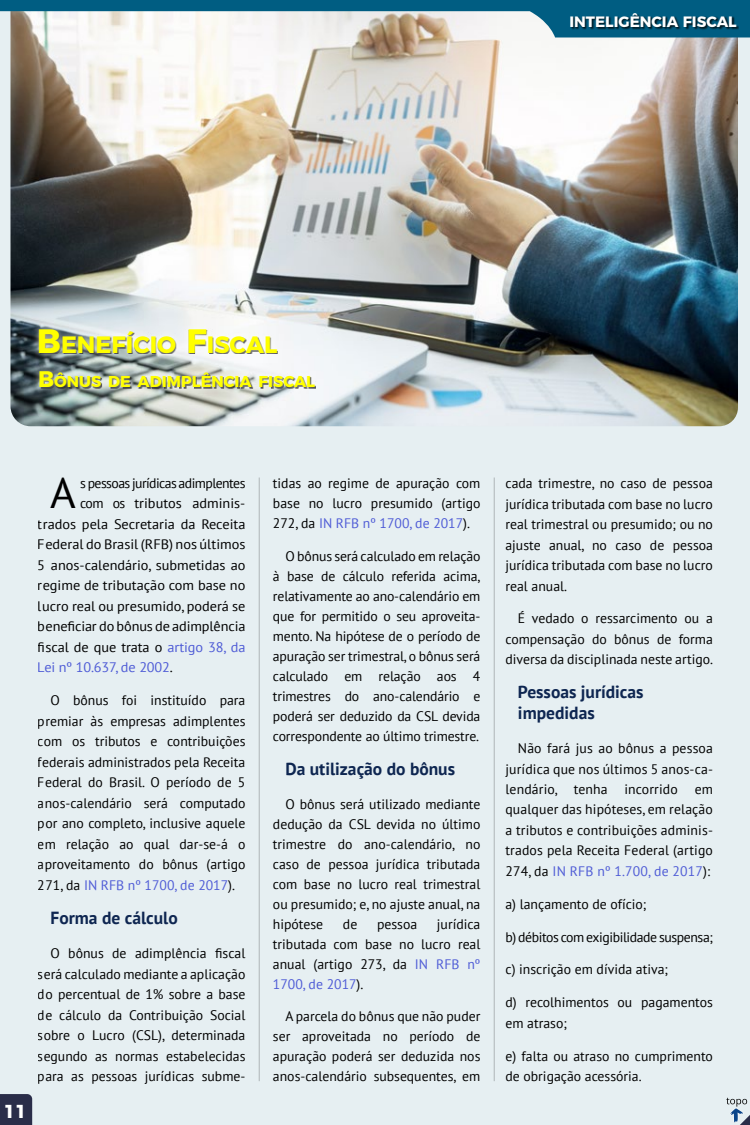
<style>
.page{position:relative;width:750px;height:1125px;background:#e6eff2}
.page>*{position:absolute;margin:0;border:0;box-sizing:border-box;transform-origin:0 0}
.t1{font:42.38px "PT Sans";color:#000;scale:1.04 1}
.t2{font:700 23.62px "Montserrat";color:#ff0}
.t3{font:700 18.75px "Montserrat";color:#fff}
.t4{font:700 17.5px/20.5px "PT Sans";color:#0e2651}
.t5{font:700 15.75px "Montserrat";color:#ff0}
.t6{font:700 15px "Montserrat";color:#fff}
.t7{font:13.75px/20px "PT Sans";color:#000;text-align:justify}
.t8{font:13.75px "PT Sans";color:#000;scale:1.04 1}
.t9{font:13.75px "PT Sans";letter-spacing:-.03em;color:#000}
.t10{font:13.75px "PT Sans";letter-spacing:-.04em;color:#000}
.t11{font:13.75px "PT Sans";letter-spacing:-.01em;color:#4f5cd6;scale:1.04 1}
.s1{font-size:33.75px}
.s2{font-size:22.5px}
.s3{color:#4f5cd6}
.s4{color:#000}
</style>
<div class="page">
<hr style="left:259px;top:478px;width:1px;height:603px;background:#000">
<hr style="left:494px;top:478px;width:1px;height:603px;background:#000">
<svg style="left:726px;top:1098px;width:24px;height:27px"></svg>
<img style="left:10px;top:38px;width:728px;height:388px">
<svg style="left:0;top:0;width:750px;height:38px"></svg>
<div style="left:571px;top:14px;width:168px;height:17px;background:#000;opacity:.75"></div>
<div style="left:32px;top:363px;width:290px;height:31px;background:#fff;opacity:.75"></div>
<div style="left:31px;top:320px;width:254px;height:40px;background:#fff;opacity:.75"></div>
<svg style="left:0;top:1094px;width:32px;height:31px"></svg>
<p class="t6" style="left:569px;top:9px;width:169px">INTELIGÊNCIA FISCAL</p>
<h2 class="t2" style="left:37px;top:325px;width:242px"><span class="s1">B</span>ENEFÍCIO <span class="s1">F</span>ISCAL</h2>
<p class="t5" style="left:38px;top:369px;width:279px"><span class="s2">B</span>ÔNUS DE ADIMPLÊNCIA FISCAL</p>
<h3 class="t3" style="left:4px;top:1096px;width:24px">11</h3>
<h1 class="t1" style="left:50px;top:466px;width:26px">A</h1>
<p class="t10" style="left:80px;top:474px;width:167px">s pessoas jurídicas adimplentes</p>
<p class="t7" style="left:80px;top:493px;width:167px">com os tributos adminis-</p>
<p class="t8" style="left:38px;top:515px;width:201px">trados pela Secretaria da Receita</p>
<p class="t8" style="left:38px;top:535px;width:201px">Federal do Brasil (RFB) nos últimos</p>
<p class="t8" style="left:38px;top:556px;width:201px">5 anos-calendário, submetidas ao</p>
<p class="t8" style="left:38px;top:576px;width:201px">regime de tributação com base no</p>
<p class="t8" style="left:38px;top:597px;width:201px">lucro real ou presumido, poderá se</p>
<p class="t8" style="left:38px;top:617px;width:201px">beneficiar do bônus de adimplência</p>
<p class="t8" style="left:38px;top:638px;width:201px">fiscal de que trata o <span class="s3">artigo 38, da</span></p>
<p class="t11" style="left:38px;top:658px;width:131px">Lei nº 10.637, de 2002<span class="s4">.</span></p>
<p class="t7" style="left:38px;top:690px;width:209px;line-height:20.5px;text-indent:12px">O bônus foi instituído para premiar às empresas adimplentes com os tributos e contribuições federais administrados pela Receita Federal do Brasil. O período de 5 anos-calendário será computado por ano completo, inclusive aquele em relação ao qual dar-se-á o aproveitamento do bônus (artigo 271, da <span class="s3">IN RFB nº 1700, de 2017</span>).</p>
<p class="t4" style="left:50px;top:907px;width:129px">Forma de cálculo</p>
<p class="t7" style="left:38px;top:943px;width:209px;line-height:20.5px;text-indent:12px">O bônus de adimplência fiscal será calculado mediante a aplicação do percentual de 1% sobre a base de cálculo da Contribuição Social sobre o Lucro (CSL), determinada segundo as normas estabelecidas para as pessoas jurídicas subme-</p>
<p class="t7" style="left:273px;top:473px;width:209px">tidas ao regime de apuração com base no lucro presumido (artigo 272, da <span class="s3">IN RFB nº 1700, de 2017</span>).</p>
<p class="t7" style="left:273px;top:546px;width:209px;text-indent:12px">O bônus será calculado em relação à base de cálculo referida acima, relativamente ao ano-calendário em que for permitido o seu aproveita&shy;mento. Na hipótese de o período de apuração ser trimestral, o bônus será calculado em relação aos 4 trimestres do ano-calendário e poderá ser deduzido da CSL devida correspondente ao último trimestre.</p>
<p class="t4" style="left:285px;top:758px;width:171px">Da utilização do bônus</p>
<p class="t7" style="left:273px;top:793px;width:209px;text-indent:12px">O bônus será utilizado mediante dedução da CSL devida no último trimestre do ano-calendário, no caso de pessoa jurídica tributada com base no lucro real trimestral ou presumido; e, no ajuste anual, na hipótese</p>
<p class="t7" style="left:273px;top:913px;width:209px;text-indent:164px">jurídica tributada com base no lucro real anual (artigo 273, da <span class="s3">IN RFB nº 1700, de 2017</span>).</p>
<p class="t7" style="left:273px;top:1006px;width:209px;text-indent:12px">A parcela do bônus que não puder ser aproveitada no período de apuração poderá ser deduzida nos anos-calendário subsequentes, em</p>
<p class="t7" style="left:343px;top:913px;width:16px">de</p>
<p class="t7" style="left:377px;top:913px;width:42px">pessoa</p>
<p class="t7" style="left:505px;top:473px;width:209px;line-height:20.4px">cada trimestre, no caso de pessoa jurídica tributada com base no lucro real trimestral ou presumido; ou no ajuste anual, no caso de pessoa jurídica tributada com base no lucro real anual.</p>
<p class="t7" style="left:505px;top:608px;width:209px;line-height:20.4px;text-indent:12px">É vedado o ressarcimento ou a compensação do bônus de forma diversa da disciplinada neste artigo.</p>
<p class="t4" style="left:518px;top:682px;width:127px">Pessoas jurídicas impedidas</p>
<p class="t7" style="left:505px;top:738px;width:209px;line-height:20.4px;text-indent:12px">Não fará jus ao bônus a pessoa jurídica que nos últimos 5 anos-ca&shy;lendário, tenha incorrido em qualquer das hipóteses, em relação a tributos e contribuições adminis&shy;trados pela Receita Federal (artigo 274, da <span class="s3">IN RFB nº 1.700, de 2017</span>):</p>
<p class="t7" style="left:505px;top:893px;width:143px">a) lançamento de ofício;</p>
<p class="t9" style="left:505px;top:928px;width:209px">b) débitos com exigibilidade suspensa;</p>
<p class="t7" style="left:505px;top:959px;width:164px">c) inscrição em dívida ativa;</p>
<p class="t7" style="left:505px;top:992px;width:209px;line-height:20.4px">d) recolhimentos ou pagamentos em atraso;</p>
<p class="t7" style="left:505px;top:1045px;width:209px;line-height:20.4px">e) falta ou atraso no cumprimento de obrigação acessória.</p>
</div>
